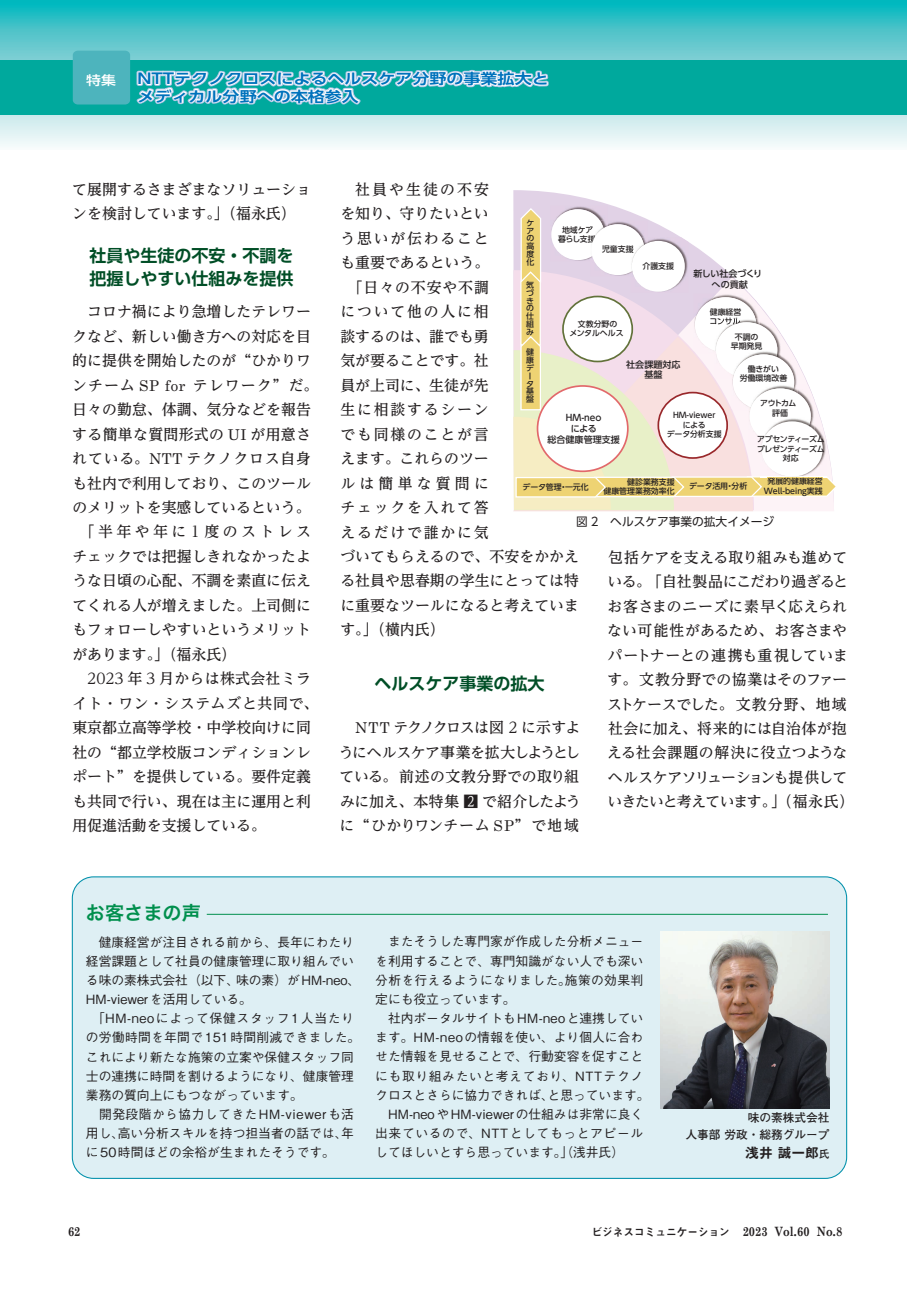
<style>
.page{position:relative;width:919px;height:1289px;background:#fff}
.page>*{position:absolute;margin:0;border:0;box-sizing:border-box;transform-origin:0 0}
.t1{font:19.2px "Hira Kaku Std N W6";color:#008f4d}
.t2{font:700 16.95px/22.4px "UD Shin Go Pro De";color:#004e26}
.t3{font:500 14.85px/24.5px "UD Reimin Pro";color:#231f20}
.t4{font:500 14.85px "UD Reimin Pro";letter-spacing:.12em;color:#231f20}
.t5{font:500 14.85px "UD Reimin Pro";letter-spacing:.02em;color:#231f20}
.t6{font:500 14.85px "UD Reimin Pro";letter-spacing:.075em;color:#231f20}
.t7{font:500 14.85px "UD Reimin Pro";letter-spacing:.055em;color:#231f20}
.t8{font:500 14.85px "UD Reimin Pro";letter-spacing:.045em;color:#231f20}
.t9{font:500 14.85px "UD Reimin Pro";letter-spacing:.23em;color:#231f20}
.t10{font:500 14.85px "UD Reimin Pro";letter-spacing:.06em;color:#231f20}
.t11{font:500 14.85px "UD Reimin Pro";letter-spacing:.14em;color:#231f20}
.t12{font:500 14.85px "UD Reimin Pro";letter-spacing:.28em;color:#231f20}
.t13{font:700 14.55px/17.4px "UD Shin Go Pro De";color:#0072bc;scale:1.17 1}
.t14{font:13.8px "Midashi Go Pro MB31";color:#231f20}
.t15{font:500 12.75px/19.2px "Gothic BBB Pro";color:#231f20}
.t16{font:12.75px "Century Sb Bold SI";color:#231f20;scale:.85 1}
.t17{font:500 12.75px "UD Shin Go Pro";color:#fff;scale:1.17 1}
.t18{font:700 11.7px/17px "Futo Go B101 Pro";color:#231f20;text-align:right}
.t19{font:11.7px "UD Shin Go Pro";color:#231f20}
.t20{font:500 9px/10.8px "UD Shin Go Pro";color:#231f20;text-align:center}
.t21{font:500 7.95px/7.8px "UD Shin Go Pro";color:#231f20;text-align:center}
.t22{font:500 7.95px/9.3px "UD Shin Go Pro";letter-spacing:-.045em;color:#231f20;text-align:center}
.t23{font:500 7.95px/9.4px "UD Shin Go Pro";letter-spacing:-.03em;color:#231f20;text-align:center}
.s1{font-family:"Century Sb SI";font-weight:400}
.s2{font-weight:400}
.s3{font-family:"Futo Go B101 Pro";font-weight:700;font-size:10.65px}
.s4{font-family:"Midashi Go Pro MB31";font-size:10.65px}
</style>
<div class="page">
<svg style="left:0;top:0;width:906px;height:147px"></svg>
<div style="left:0;top:60px;width:906px;height:55px;background:#00a99d"></div>
<div style="left:73px;top:51px;width:57px;height:53px;background:#4db4bd;border-radius:5px"></div>
<svg style="left:136px;top:69px;width:413px;height:36px"></svg>
<svg style="left:513px;top:190px;width:103px;height:17px;fill:#e1d2e6"></svg>
<svg style="left:513px;top:207px;width:323px;height:304px"></svg>
<img style="left:731px;top:351px;width:49px;height:28px">
<img style="left:731px;top:351px;width:46px;height:24px">
<div style="left:732px;top:354px;width:62px;height:56px;background:#fff;border-radius:50%"></div>
<img style="left:748px;top:385px;width:66px;height:60px">
<img style="left:748px;top:385px;width:49px;height:26px">
<img style="left:748px;top:385px;width:46px;height:22px">
<div style="left:749px;top:388px;width:61px;height:56px;background:#fff;border-radius:50%"></div>
<img style="left:760px;top:418px;width:66px;height:60px">
<img style="left:760px;top:476px;width:66px;height:1px">
<img style="left:767px;top:477px;width:55px;height:1px">
<img style="left:760px;top:418px;width:54px;height:27px">
<img style="left:760px;top:418px;width:50px;height:26px">
<div style="left:761px;top:421px;width:61px;height:55px;background:#fff;border-radius:50%"></div>
<div style="left:72px;top:876px;width:774px;height:302px;background:#deeff4;border-radius:21px"></div>
<img style="left:660px;top:931px;width:169px;height:177px">
<hr style="left:207px;top:914px;width:620px;height:1px;background:#008f4d">
<p class="t17" style="left:86px;top:70px;width:27px">特集</p>
<p class="t13" style="left:137px;top:69px;width:353px">NTTテクノクロスによるヘルスケア分野の事業拡大とメディカル分野への本格参入</p>
<p class="t3" style="left:72px;top:177px;width:240px">て展開するさまざまなソリューションを検討しています。」（福永氏）</p>
<p class="t2" style="left:89px;top:244px;width:206px">社員や生徒の不安・不調を把握しやすい仕組みを提供</p>
<p class="t3" style="left:87px;top:299px;width:225px">コロナ禍により急増したテレワー</p>
<p class="t3" style="left:72px;top:323px;width:240px">クなど、新しい働き方への対応を目</p>
<p class="t3" style="left:72px;top:348px;width:240px">的に提供を開始したのが“ひかりワ</p>
<p class="t6" style="left:72px;top:373px;width:247px">ンチーム <span class="s1">SP for</span> テレワーク”だ。</p>
<p class="t3" style="left:72px;top:397px;width:240px">日々の勤怠、体調、気分などを報告</p>
<p class="t5" style="left:72px;top:422px;width:240px">する簡単な質問形式の <span class="s1">UI</span> が用意さ</p>
<p class="t7" style="left:72px;top:446px;width:240px">れている。<span class="s1">NTT</span> テクノクロス自身</p>
<p class="t3" style="left:72px;top:470px;width:240px">も社内で利用しており、このツール</p>
<p class="t3" style="left:72px;top:495px;width:240px">のメリットを実感しているという。</p>
<p class="t9" style="left:80px;top:519px;width:233px">「半年や年に<span class="s2">1</span>度のストレス</p>
<p class="t3" style="left:72px;top:543px;width:240px">チェックでは把握しきれなかったよ</p>
<p class="t3" style="left:72px;top:568px;width:240px">うな日頃の心配、不調を素直に伝え</p>
<p class="t3" style="left:72px;top:592px;width:240px">てくれる人が増えました。上司側に</p>
<p class="t3" style="left:72px;top:617px;width:240px">もフォローしやすいというメリット</p>
<p class="t3" style="left:72px;top:641px;width:165px">があります。」（福永氏）</p>
<p class="t5" style="left:87px;top:666px;width:225px"><span class="s2">2023</span> 年 <span class="s2">3</span> 月からは株式会社ミラ</p>
<p class="t8" style="left:72px;top:691px;width:247px">イト<span class="s2">・</span>ワン<span class="s2">・</span>システムズと共同で、</p>
<p class="t3" style="left:72px;top:715px;width:240px">東京都立高等学校<span class="s2">・</span>中学校向けに同</p>
<p class="t3" style="left:72px;top:739px;width:240px">社の“都立学校版コンディションレ</p>
<p class="t3" style="left:72px;top:763px;width:240px">ポート”を提供している。要件定義</p>
<p class="t3" style="left:72px;top:788px;width:240px">も共同で行い、現在は主に運用と利</p>
<p class="t3" style="left:72px;top:812px;width:195px">用促進活動を支援している。</p>
<p class="t11" style="left:355px;top:177px;width:135px">社員や生徒の不安</p>
<p class="t3" style="left:340px;top:201px;width:150px">を知り、守りたいとい</p>
<p class="t4" style="left:340px;top:226px;width:150px">う思いが伝わること</p>
<p class="t3" style="left:340px;top:250px;width:150px">も重要であるという。</p>
<p class="t10" style="left:348px;top:275px;width:142px">「日々の不安や不調</p>
<p class="t4" style="left:340px;top:299px;width:150px">について他の人に相</p>
<p class="t3" style="left:340px;top:323px;width:150px">談するのは、誰でも勇</p>
<p class="t3" style="left:340px;top:348px;width:150px">気が要ることです。社</p>
<p class="t3" style="left:340px;top:372px;width:150px">員が上司に、生徒が先</p>
<p class="t4" style="left:340px;top:397px;width:150px">生に相談するシーン</p>
<p class="t4" style="left:340px;top:422px;width:150px">でも同様のことが言</p>
<p class="t3" style="left:340px;top:446px;width:150px">えます。これらのツー</p>
<p class="t12" style="left:340px;top:471px;width:150px">ルは簡単な質問に</p>
<p class="t4" style="left:340px;top:495px;width:150px">チェックを入れて答</p>
<p class="t4" style="left:340px;top:519px;width:150px">えるだけで誰かに気</p>
<p class="t3" style="left:340px;top:543px;width:240px">づいてもらえるので、不安をかかえ</p>
<p class="t3" style="left:340px;top:568px;width:240px">る社員や思春期の学生にとっては特</p>
<p class="t3" style="left:340px;top:592px;width:240px">に重要なツールになると考えていま</p>
<p class="t3" style="left:340px;top:617px;width:106px">す。」（横内氏）</p>
<p class="t21" style="left:526px;top:219px;width:9px;text-align:justify">ケアの高度化</p>
<p class="t21" style="left:526px;top:281px;width:9px;text-align:justify">気づきの仕組み</p>
<p class="t21" style="left:526px;top:348px;width:9px;text-align:left">健康データ基盤</p>
<p class="t23" style="left:558px;top:224px;width:39px">地域ケア暮らし支援</p>
<p class="t21" style="left:602px;top:245px;width:33px">児童支援</p>
<p class="t21" style="left:642px;top:262px;width:33px">介護支援</p>
<p class="t20" style="left:693px;top:268px;width:70px">新しい社会づくりへの貢献</p>
<p class="t21" style="left:709px;top:306px;width:33px;line-height:9.6px;text-align:left">健康経営コンサル</p>
<p class="t21" style="left:730px;top:332px;width:33px;line-height:9.6px">不調の早期発見</p>
<p class="t21" style="left:739px;top:364px;width:49px;line-height:9.4px">働きがい<br>労働環境改善</p>
<p class="t21" style="left:760px;top:398px;width:38px;line-height:9.6px">アウトカム評価</p>
<p class="t22" style="left:757px;top:434px;width:69px">アプセンティーズムプレゼンティーズム対応</p>
<p class="t21" style="left:569px;top:319px;width:56px;line-height:9.6px">文教分野の<br>メンタルヘルス</p>
<p class="t20" style="left:626px;top:358px;width:56px">社会課題対応基盤</p>
<p class="t21" style="left:666px;top:410px;width:56px;line-height:9.4px">HM-viewer<br>による<br>データ分析支援</p>
<p class="t20" style="left:547px;top:412px;width:74px">HM-neo<br>による<br>総合健康管理支援</p>
<p class="t21" style="left:763px;top:476px;width:61px;line-height:9.4px">発展的健康経営<br>Well-being実践</p>
<p class="t21" style="left:603px;top:477px;width:73px;line-height:9.6px;text-align:right">健診業務支援<br>健康管理業務効率化</p>
<p class="t21" style="left:689px;top:482px;width:60px">データ活用・分析</p>
<p class="t21" style="left:522px;top:482px;width:68px">データ管理・一元化</p>
<p class="t19" style="left:576px;top:512px;width:199px">図 2　ヘルスケア事業の拡大イメージ</p>
<p class="t3" style="left:607px;top:544px;width:248px">包括ケアを支える取り組みも進めている。「自社製品にこだわり過ぎるとお客さまのニーズに素早く応えられない可能性があるため、お客さまやパートナーとの連携も重視しています。文教分野での協業はそのファーストケースでした。文教分野、地域社会に加え、将来的には自治体が抱える社会課題の解決に役立つようなヘルスケアソリューションも提供していきたいと考えています。」（福永氏）</p>
<p class="t2" style="left:374px;top:671px;width:172px">ヘルスケア事業の拡大</p>
<p class="t3" style="left:339px;top:715px;width:243px;text-align:justify;text-indent:16px"><span class="s1">NTT</span> テクノクロスは図 <span class="s2">2</span> に示すようにヘルスケア事業を拡大しようとしている。前述の文教分野での取り組みに加え、本特集 <span class="s2">2</span> で紹介したように“ひかりワンチーム <span class="s1">SP</span>”で地域</p>
<p class="t1" style="left:86px;top:898px;width:116px">お客さまの声</p>
<p class="t15" style="left:86px;top:930px;width:276px">　健康経営が注目される前から、長年にわたり経営課題として社員の健康管理に取り組んでいる味の素株式会社（以下、味の素）がHM-neo、<br>HM-viewerを活用している。<br>　「HM-neoによって保健スタッフ1人当たりの労働時間を年間で151時間削減できました。これにより新たな施策の立案や保健スタッフ同士の連携に時間を割けるようになり、健康管理業務の質向上にもつながっています。<br>　開発段階から協力してきたHM-viewerも活用し、高い分析スキルを持つ担当者の話では、年に50時間ほどの余裕が生まれたそうです。</p>
<p class="t15" style="left:375px;top:930px;width:276px">　またそうした専門家が作成した分析メニューを利用することで、専門知識がない人でも深い分析を行えるようになりました。施策の効果判定にも役立っています。<br>　社内ポータルサイトもHM-neoと連携しています。HM-neoの情報を使い、より個人に合わせた情報を見せることで、行動変容を促すことにも取り組みたいと考えており、NTTテクノクロスとさらに協力できれば、と思っています。　HM-neoやHM-viewerの仕組みは非常に良く出来ているので、NTTとしてもっとアピールしてほしいとすら思っています。」（浅井氏）</p>
<p class="t18" style="left:685px;top:1107px;width:146px">味の素株式会社<br>人事部 労政・総務グループ</p>
<p class="t14" style="left:745px;top:1141px;width:86px">浅井 誠一郎<span class="s3">氏</span></p>
<p class="t16" style="left:68px;top:1221px;width:16px">62</p>
<p class="t16" style="left:591px;top:1221px;width:296px"><span class="s4">ビジネスコミュニケーション</span> 2023 Vol.60 No.8</p>
</div>
